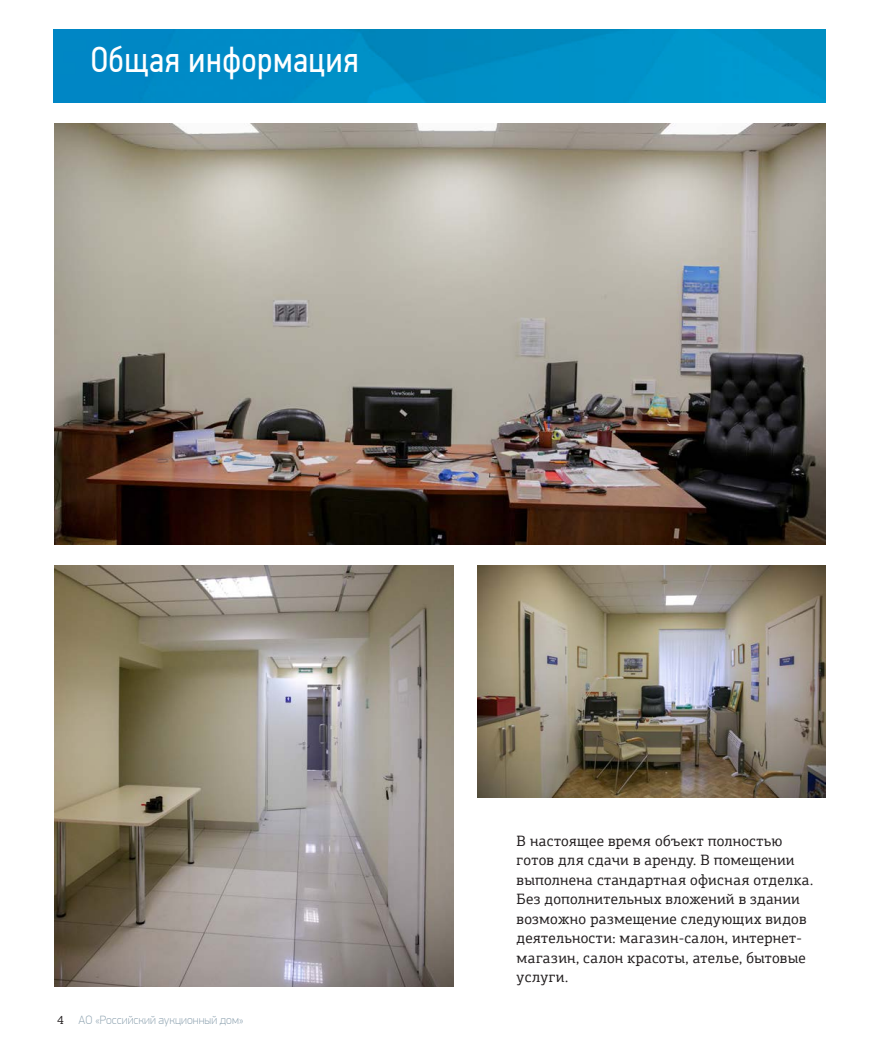
<style>
.page{position:relative;width:893px;height:1063px;background:#fff}
.page>*{position:absolute;margin:0;border:0;box-sizing:border-box;transform-origin:0 0}
.text_basic{font:36px "PF Din Text Cond Pro";letter-spacing:.015em;color:#fff}
.Sidebar_Right_Text{font:15px/19.5px "PF Agora Slab Pro";letter-spacing:.02em;color:#231f20}
.t1{font:100 12px "PF Din Display Pro";letter-spacing:.005em;color:#8ca1af}
.s1{font-family:"PF Agora Slab Pro";font-weight:400;color:#231f20}
</style>
<div class="page">
<img style="left:54px;top:30px;width:772px;height:72px">
<img style="left:54px;top:123px;width:771px;height:421px">
<img style="left:54px;top:566px;width:399px;height:420px">
<img style="left:477px;top:566px;width:348px;height:232px">
<p class="text_basic" style="left:91px;top:38px;width:269px">Общая информация</p>
<p class="t1" style="left:57px;top:1013px;width:188px"><span class="s1">4</span> АО «Российский аукционный дом»</p>
<p class="Sidebar_Right_Text" style="left:517px;top:831px;width:298px">В настоящее время объект полностью готов для сдачи в аренду. В помещении выполнена стандартная офисная отделка.<br>Без дополнительных вложений в здании возможно размещение следующих видов деятельности: магазин-салон, интернет&shy;магазин, салон красоты, ателье, бытовые услуги.</p>
</div>
